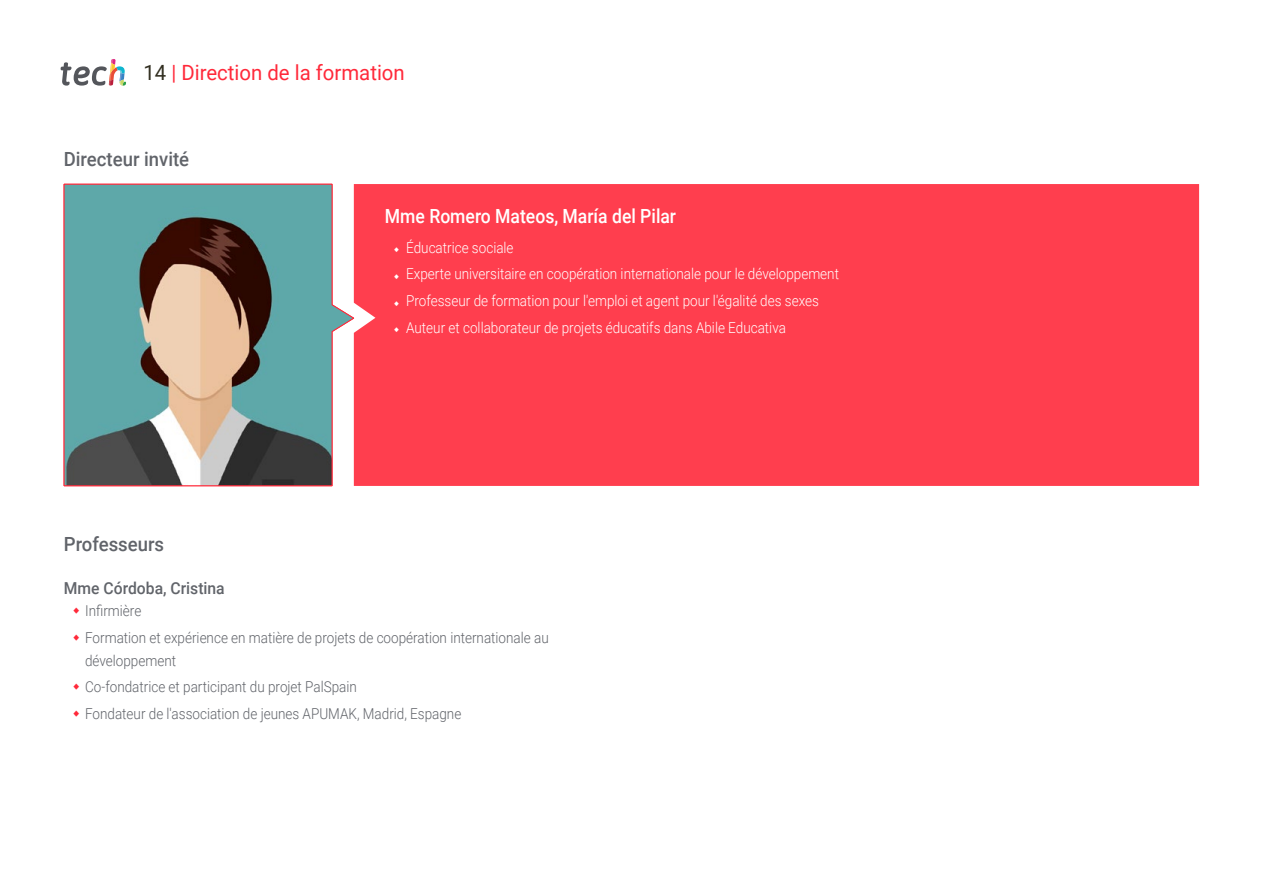
<style>
.page{position:relative;width:1263px;height:893px;background:#fff}
.page>*{position:absolute;margin:0;border:0;box-sizing:border-box;transform-origin:0 0}
.t1{font:21px "Roboto";color:#ff293a}
.t2{font:500 19.5px "Roboto";color:#fff;scale:.9 1}
.t3{font:500 19.5px "Roboto";color:#61646a;scale:.95 1}
.t4{font:500 16.5px "Roboto";color:#61646a;scale:.95 1}
.t5{font:300 15px/26.7px "Roboto";color:#fff;scale:.9 1}
.t6{font:300 15px/26.7px "Roboto";color:#61646a;scale:.9 1}
.s1{color:#312e20}
</style>
<div class="page">
<svg style="left:61px;top:59px;width:65px;height:27px"></svg>
<div style="left:354px;top:184px;width:845px;height:302px;background:#ff3e4e"></div>
<svg style="left:64px;top:184px;width:290px;height:302px;background:#7c9691"></svg>
<svg style="left:394px;top:247px;width:5px;height:5px"></svg>
<svg style="left:394px;top:274px;width:5px;height:5px"></svg>
<svg style="left:394px;top:301px;width:5px;height:5px"></svg>
<svg style="left:394px;top:328px;width:5px;height:5px"></svg>
<h1 class="t1" style="left:144px;top:57px;width:263px"><span class="s1">14</span> | Direction de la formation</h1>
<h2 class="t3" style="left:64px;top:145px;width:133px">Directeur invité</h2>
<h2 class="t2" style="left:385px;top:203px;width:325px">Mme Romero Mateos, María del Pilar</h2>
<p class="t5" style="left:406px;top:233px;width:482px">Éducatrice sociale<br>Experte universitaire en coopération internationale pour le développement Professeur de formation pour l'emploi et agent pour l'égalité des sexes Auteur et collaborateur de projets éducatifs dans Abile Educativa</p>
<h2 class="t3" style="left:64px;top:530px;width:107px">Professeurs</h2>
<p class="t4" style="left:64px;top:577px;width:171px">Mme Córdoba, Cristina</p>
<p class="t6" style="left:85px;top:597px;width:517px">Infirmière<br>Formation et expérience en matière de projets de coopération internationale au</p>
<p class="t6" style="left:85px;top:646px;width:419px">développement<br>Co-fondatrice et participant du projet PalSpain<br>Fondateur de l'association de jeunes APUMAK, Madrid, Espagne</p>
</div>
